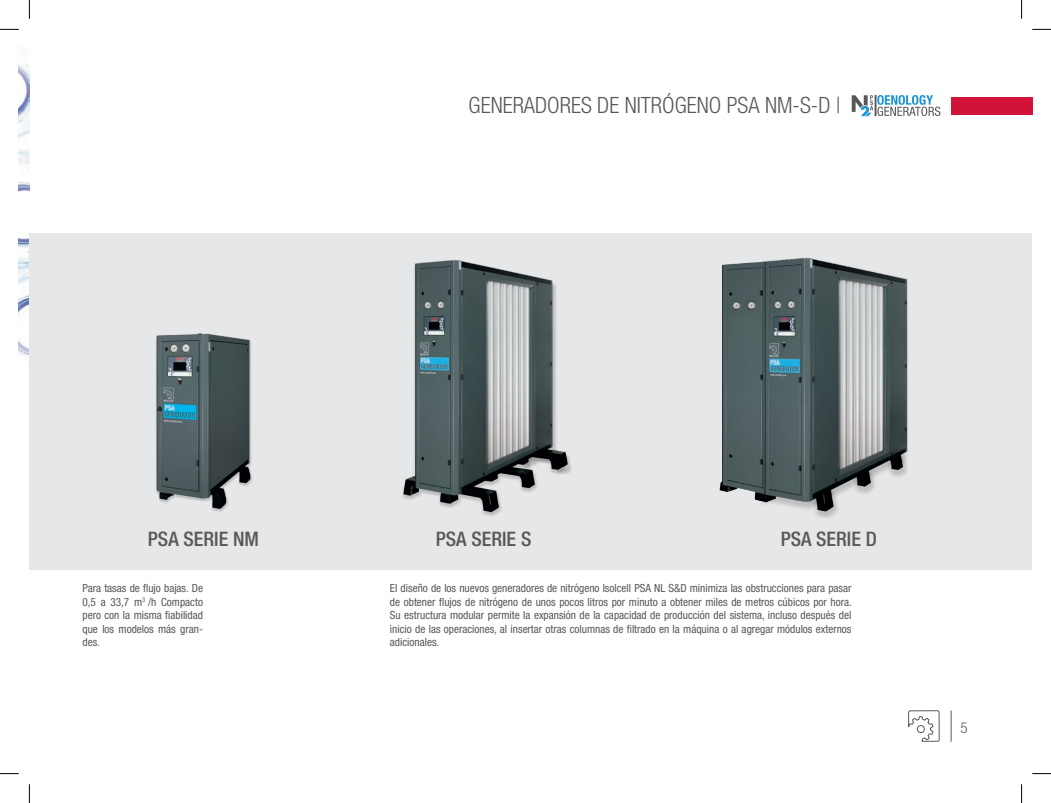
<style>
.page{position:relative;width:1051px;height:803px;background:#fff}
.page>*{position:absolute;margin:0;border:0;box-sizing:border-box;transform-origin:0 0}
.t1{font:300 condensed 22.5px "Helvetica Neue LT Std";color:#57585a}
.t2{font:500 condensed 20px "Helvetica Neue LT Std";color:#57585a}
.t3{font:300 condensed 15px "Helvetica Neue";color:#57585a}
.TESTO_CORRENTE{font:condensed 11.25px/13.5px "Helvetica Neue LT Std";color:#57585a;text-align:justify}
</style>
<div class="page">
<hr style="left:951px;top:710px;width:1px;height:32px;background:#57585a">
<svg style="left:908px;top:710px;width:32px;height:32px"></svg>
<svg style="left:852px;top:95px;width:88px;height:21px"></svg>
<div style="left:951px;top:97px;width:81px;height:17px;background:#d21338"></div>
<img style="left:19px;top:63px;width:10px;height:294px">
<div style="left:29px;top:233px;width:1003px;height:337px;background:#e6e7e9"></div>
<img style="left:156px;top:333px;width:96px;height:179px">
<img style="left:402px;top:260px;width:169px;height:256px">
<img style="left:719px;top:258px;width:189px;height:259px">
<svg style="left:0;top:29px;width:19px;height:1px"></svg>
<svg style="left:1032px;top:29px;width:19px;height:1px"></svg>
<svg style="left:0;top:773px;width:19px;height:1px"></svg>
<svg style="left:1032px;top:773px;width:19px;height:2px"></svg>
<svg style="left:29px;top:0;width:1px;height:19px"></svg>
<svg style="left:29px;top:784px;width:1px;height:19px"></svg>
<svg style="left:1021px;top:0;width:1px;height:19px"></svg>
<svg style="left:1021px;top:784px;width:2px;height:19px"></svg>
<p class="t1" style="left:469px;top:92px;width:374px">GENERADORES DE NITRÓGENO PSA NM-S-D |</p>
<p class="t2" style="left:148px;top:527px;width:113px">PSA SERIE NM</p>
<p class="t2" style="left:436px;top:527px;width:97px">PSA SERIE S</p>
<p class="t2" style="left:781px;top:527px;width:98px">PSA SERIE D</p>
<p class="TESTO_CORRENTE" style="left:83px;top:581px;width:122px">Para tasas de flujo bajas. De 0,5 a 33,7 m<sup>3</sup> /h Compacto pero con la misma fiabilidad que los modelos más gran&shy;des.</p>
<p class="TESTO_CORRENTE" style="left:390px;top:581px;width:463px">El diseño de los nuevos generadores de nitrógeno Isolcell PSA NL S&amp;D minimiza las obstrucciones para pasar de obtener flujos de nitrógeno de unos pocos litros por minuto a obtener miles de metros cúbicos por hora.<br>Su estructura modular permite la expansión de la capacidad de producción del sistema, incluso después del inicio de las operaciones, al insertar otras columnas de filtrado en la máquina o al agregar módulos externos adicionales.</p>
<h3 class="t3" style="left:961px;top:719px;width:9px">5</h3>
</div>
